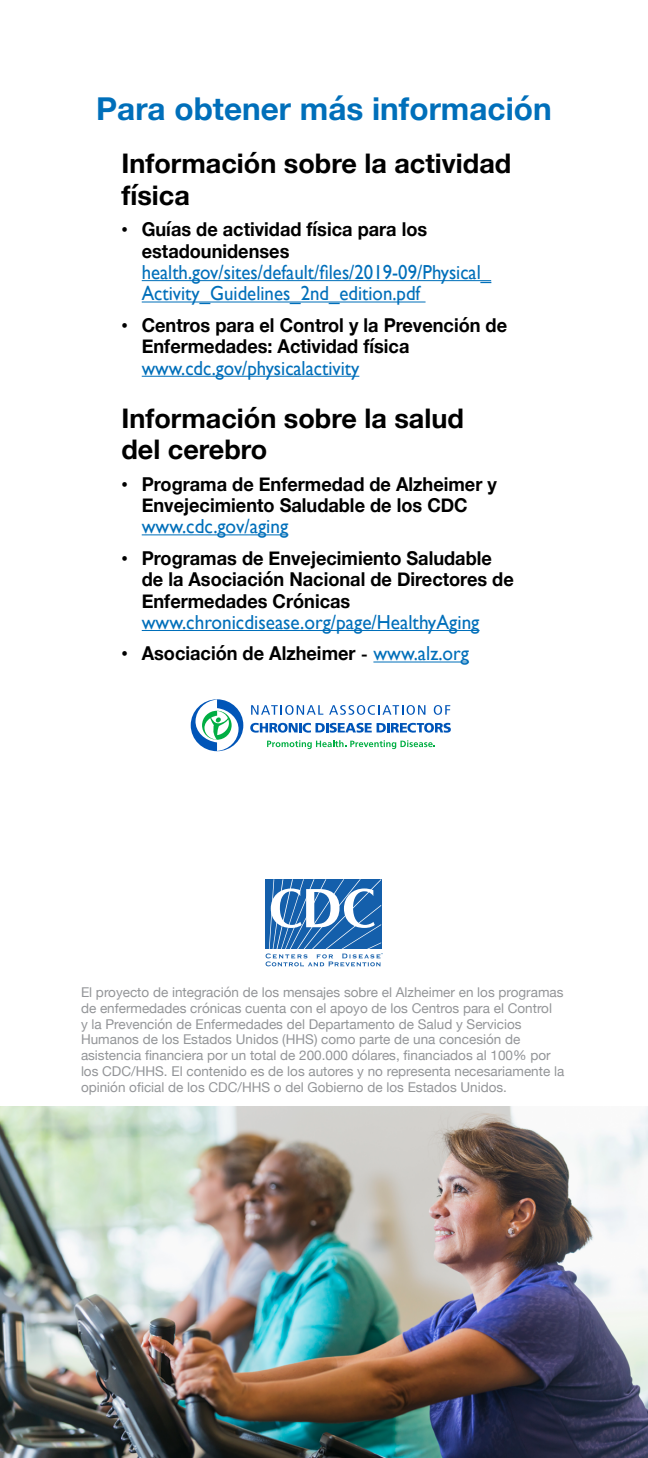
<style>
.page{position:relative;width:648px;height:1458px;background:#fff}
.page>*{position:absolute;margin:0;border:0;box-sizing:border-box;transform-origin:0 0}
.t1{font:700 31.5px "Helvetica Neue";color:#006fba}
.t2{font:700 27px/31.5px "Helvetica Neue";color:#000}
.t3{font:20.25px/21.4px "Gill Sans";color:#006fba;scale:.93 1}
.t4{font:20.25px "Gill Sans";color:#006fba;scale:.95 1}
.t5{font:700 19.12px/21.4px "Helvetica Neue";color:#000;scale:.95 1}
.t6{font:13.5px/15.8px "Helvetica Neue";color:#939598}
.s1{font-family:"Gill Sans";font-weight:400}
.s2{font-family:"Gill Sans";font-weight:400;font-size:20.25px}
.s3{font-family:"Gill Sans";font-weight:400;font-size:20.25px;color:#006fba}
</style>
<div class="page">
<hr style="left:142px;top:280px;width:349px;height:1px;background:#006fba">
<hr style="left:142px;top:302px;width:284px;height:1px;background:#006fba">
<hr style="left:142px;top:376px;width:217px;height:1px;background:#006fba">
<hr style="left:142px;top:534px;width:146px;height:1px;background:#006fba">
<hr style="left:142px;top:630px;width:337px;height:1px;background:#006fba">
<hr style="left:373px;top:662px;width:96px;height:1px;background:#006fba">
<img style="left:0;top:1107px;width:648px;height:351px">
<svg style="left:251px;top:705px;width:72px;height:10px"></svg>
<svg style="left:329px;top:705px;width:96px;height:10px"></svg>
<svg style="left:434px;top:705px;width:16px;height:10px"></svg>
<svg style="left:267px;top:740px;width:168px;height:9px"></svg>
<svg style="left:250px;top:723px;width:201px;height:10px"></svg>
<svg style="left:191px;top:699px;width:52px;height:52px"></svg>
<svg style="left:266px;top:879px;width:117px;height:88px"></svg>
<h1 class="t1" style="left:96px;top:85px;width:457px">Para obtener más información</h1>
<h2 class="t2" style="left:122px;top:149px;width:391px">Información sobre la actividad física</h2>
<h3 class="t5" style="left:142px;top:219px;width:302px;text-indent:-20px"><span class="s1">•</span> Guías de actividad física para los estadounidenses</h3>
<h3 class="t3" style="left:142px;top:261px;width:377px">health.gov/sites/default/files/2019-09/Physical_<br>Activity_Guidelines_2nd_edition.pdf</h3>
<h3 class="t5" style="left:142px;top:315px;width:386px;text-indent:-20px"><span class="s1">•</span> Centros para el Control y la Prevención de<br>Enfermedades: Actividad física</h3>
<h3 class="t3" style="left:142px;top:357px;width:235px">www.cdc.gov/physicalactivity</h3>
<h2 class="t2" style="left:122px;top:403px;width:344px">Información sobre la salud del cerebro</h2>
<h3 class="t5" style="left:122px;top:474px;width:397px;text-align:center"><span class="s1">•</span> Programa de Enfermedad de Alzheimer y<br>Envejecimiento Saludable de los CDC</h3>
<h3 class="t4" style="left:142px;top:515px;width:156px">www.cdc.gov/aging</h3>
<h3 class="t5" style="left:142px;top:548px;width:393px;text-indent:-20px"><span class="s1">•</span> Programas de Envejecimiento Saludable de la Asociación Nacional de Directores de<br>Enfermedades Crónicas</h3>
<h3 class="t4" style="left:142px;top:610px;width:357px">www.chronicdisease.org/page/HealthyAging</h3>
<h3 class="t5" style="left:122px;top:643px;width:367px"><span class="s1">•</span> Asociación de Alzheimer <span class="s2">-</span> <span class="s3">www.alz.org</span></h3>
<p class="t6" style="left:81px;top:985px;width:485px">El proyecto de integración de los mensajes sobre el Alzheimer en los programas de enfermedades crónicas cuenta con el apoyo de los Centros para el Control<br>y la Prevención de Enfermedades del Departamento de Salud y Servicios Humanos de los Estados Unidos (HHS) como parte de una concesión de asistencia financiera por un total de 200.000 dólares, financiados al 100% por los CDC/HHS. El contenido es de los autores y no representa necesariamente la opinión oficial de los CDC/HHS o del Gobierno de los Estados Unidos.</p>
</div>
